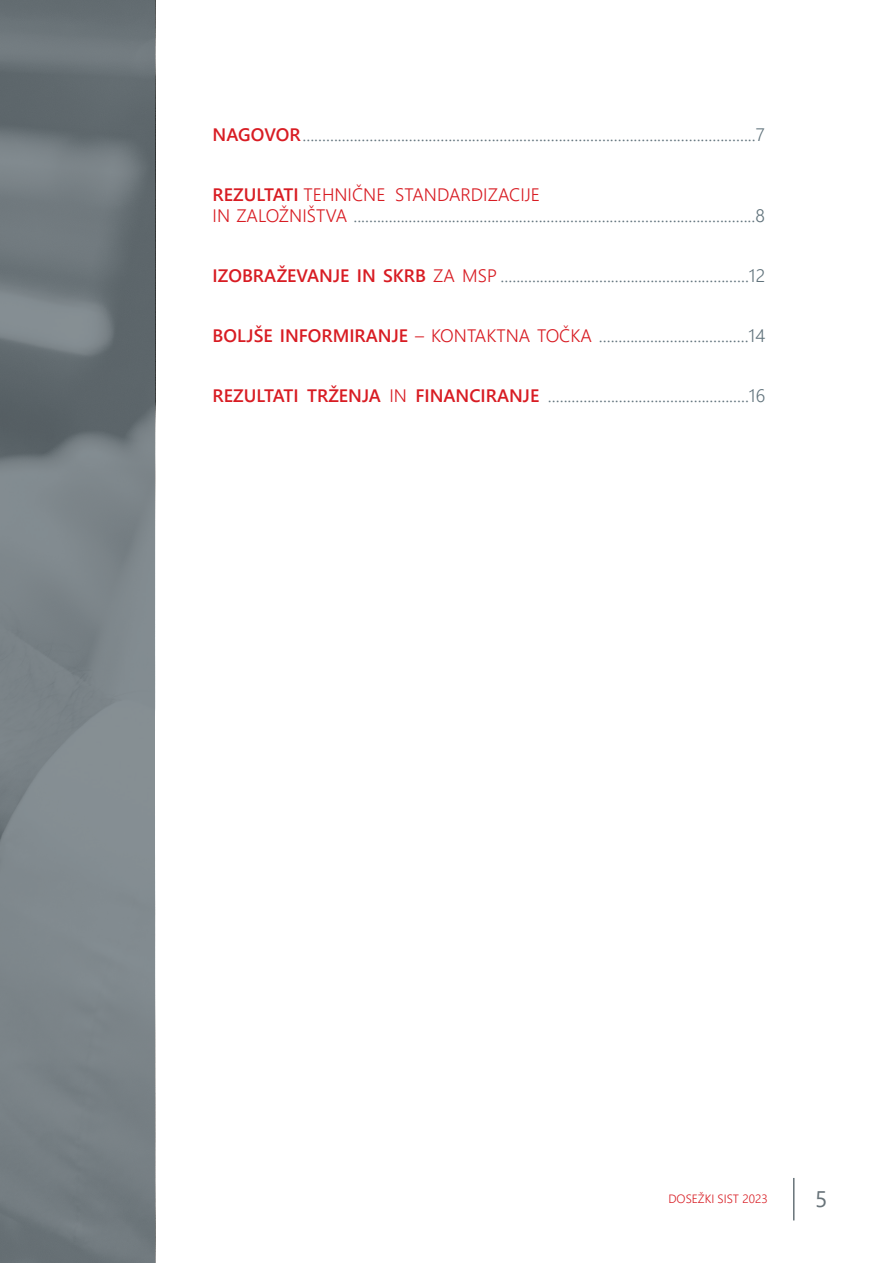
<style>
.page{position:relative;width:893px;height:1263px;background:#fff}
.page>*{position:absolute;margin:0;border:0;box-sizing:border-box;transform-origin:0 0}
.t1{font:22.5px "Segoe UI";color:#687379}
.t2{font:300 18px/21.6px "Segoe UI";color:#61737c}
.t3{font:300 12px "Segoe UI";color:#d81c23}
.s1{font-weight:600;color:#d81c23}
.s2{color:#d81c23}
</style>
<div class="page">
<hr style="left:793px;top:1178px;width:1px;height:42px;background:#687379">
<svg style="left:0;top:0;width:155px;height:1263px;fill:#798286"></svg>
<p class="t2" style="left:213px;top:122px;width:554px"><span class="s1">NAGOVOR</span>...................................................................................................................7</p>
<p class="t2" style="left:213px;top:182px;width:554px"><span class="s1">REZULTATI</span> <span class="s2">TEHNIČNE STANDARDIZACIJE<br>IN ZALOŽNIŠTVA</span> ......................................................................................................8</p>
<p class="t2" style="left:213px;top:263px;width:554px"><span class="s1">IZOBRAŽEVANJE IN SKRB</span> <span class="s2">ZA MSP</span> ...............................................................12</p>
<p class="t2" style="left:213px;top:323px;width:554px"><span class="s1">BOLJŠE INFORMIRANJE</span> <span class="s2">– KONTAKTNA TOČKA</span> ......................................14</p>
<p class="t2" style="left:213px;top:383px;width:554px"><span class="s1">REZULTATI TRŽENJA</span> <span class="s2">IN</span> <span class="s1">FINANCIRANJE</span> ...................................................16</p>
<p class="t3" style="left:668px;top:1188px;width:101px">DOSEŽKI SIST 2023</p>
<p class="t1" style="left:815px;top:1178px;width:14px">5</p>
</div>
